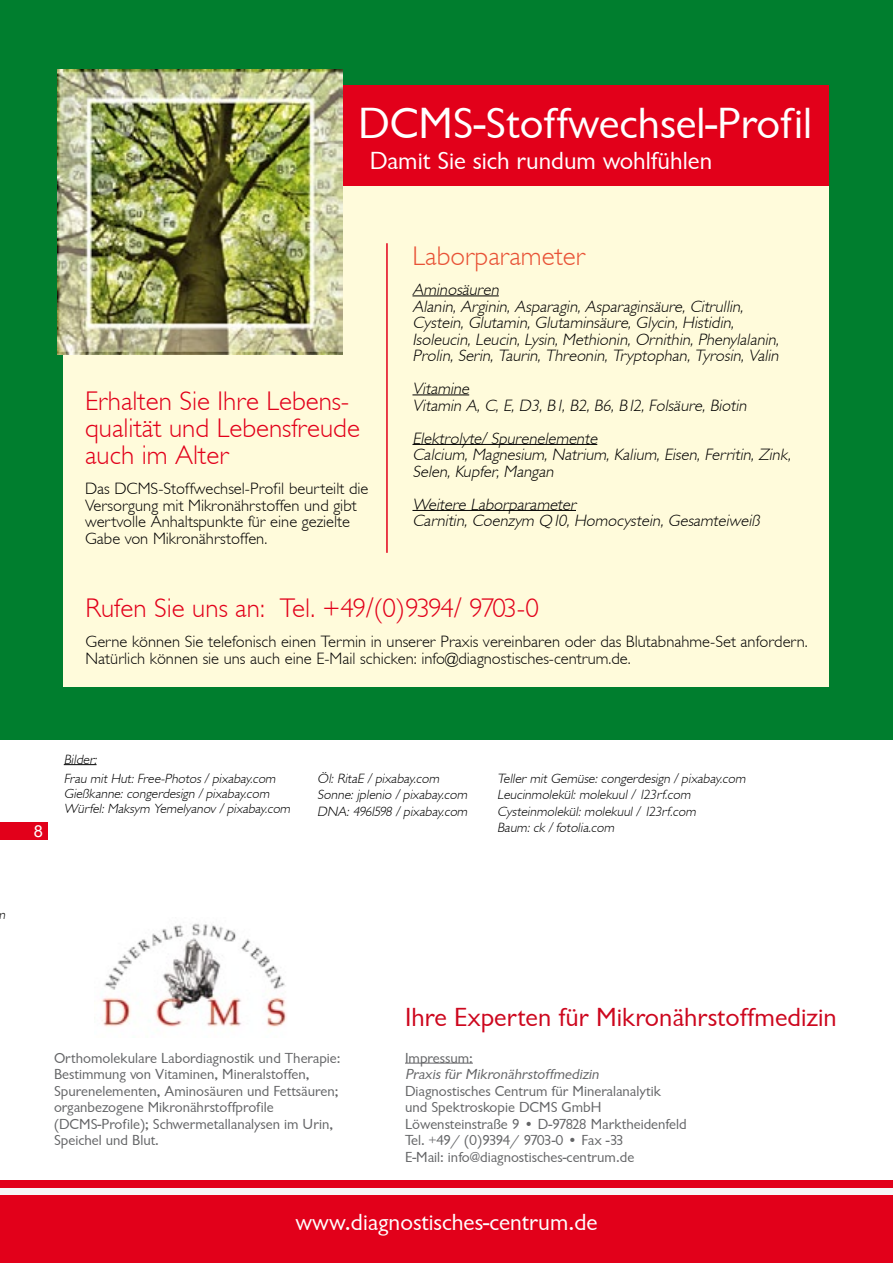
<style>
.page{position:relative;width:893px;height:1263px;background:#fff}
.page>*{position:absolute;margin:0;border:0;box-sizing:border-box;transform-origin:0 0}
.t1{font:45px "Garrison Sans";color:#fff}
.t2{font:27px/27px "Garrison Light Sans";color:#e2001a}
.t3{font:27px "Garrison Sans";color:#cd071e}
.t4{font:27px "Garrison Light Sans";color:#e85236}
.t5{font:25.5px "Garrison Sans";color:#fff}
.t6{font:24px "Garrison Sans";color:#fff}
.t7{font:italic 16.5px/16.5px "Garrison Light Sans";color:#000}
.t8{font:16.5px/16.5px "Garrison Light Sans";color:#000}
.t9{font:16.5px "Arial";color:#fff}
.t10{font:15px/16.5px "Garrison Sans";color:#646567}
.t11{font:italic 15px "Garrison Sans";color:#646567}
.t12{font:italic 13.5px/16.5px "Garrison Light Sans";color:#000}
.t13{font:italic 13.35px/15px "Garrison Light Sans";color:#000}
</style>
<div class="page">
<div style="left:0;top:822px;width:47px;height:17px;background:#e2001a"></div>
<div style="left:0;top:1180px;width:893px;height:83px;background:#e2001a"></div>
<div style="left:0;top:1187px;width:893px;height:7px;background:#f6f6f6"></div>
<img style="left:102px;top:923px;width:185px;height:104px">
<hr style="left:405px;top:1063px;width:68px;height:1px;background:#646567">
<div style="left:0;top:0;width:893px;height:740px;background:#007e2e"></div>
<div style="left:64px;top:186px;width:765px;height:500px;background:#fffbdb"></div>
<div style="left:64px;top:85px;width:765px;height:101px;background:#e2001a"></div>
<img style="left:58px;top:69px;width:284px;height:285px">
<hr style="left:412px;top:296px;width:87px;height:1px;background:#000">
<hr style="left:412px;top:395px;width:57px;height:1px;background:#000">
<hr style="left:412px;top:444px;width:185px;height:1px;background:#000">
<hr style="left:412px;top:510px;width:164px;height:1px;background:#000">
<hr style="left:386px;top:243px;width:2px;height:310px;background:#e2001a">
<hr style="left:64px;top:764px;width:33px;height:1px;background:#000">
<h1 class="t1" style="left:358px;top:99px;width:456px">DCMS-Stoffwechsel-Profil</h1>
<h3 class="t5" style="left:370px;top:147px;width:344px">Damit Sie sich rundum wohlfühlen</h3>
<h2 class="t2" style="left:85px;top:388px;width:276px">Erhalten Sie Ihre Lebens&shy;qualität und Lebensfreude auch im Alter</h2>
<p class="t8" style="left:85px;top:481px;width:285px">Das DCMS-Stoffwechsel-Profil beurteilt die Versorgung mit Mikronährstoffen und gibt wertvolle Anhaltspunkte für eine gezielte Gabe von Mikronährstoffen.</p>
<h2 class="t4" style="left:412px;top:241px;width:174px">Laborparameter</h2>
<p class="t7" style="left:412px;top:282px;width:371px">Aminosäuren<br>Alanin, Arginin, Asparagin, Asparaginsäure, Citrullin, Cystein, Glutamin, Glutaminsäure, Glycin, Histidin, Isoleucin, Leucin, Lysin, Methionin, Ornithin, Phenylalanin, Prolin, Serin, Taurin, Threonin, Tryptophan, Tyrosin, Valin</p>
<p class="t7" style="left:412px;top:381px;width:339px">Vitamine<br>Vitamin A, C, E, D3, B1, B2, B6, B12, Folsäure, Biotin</p>
<p class="t7" style="left:412px;top:430px;width:383px">Elektrolyte/ Spurenelemente<br>Calcium, Magnesium, Natrium, Kalium, Eisen, Ferritin, Zink,<br>Selen, Kupfer, Mangan</p>
<p class="t7" style="left:412px;top:496px;width:352px">Weitere Laborparameter<br>Carnitin, Coenzym Q10, Homocystein, Gesamteiweiß</p>
<h2 class="t2" style="left:86px;top:595px;width:455px">Rufen Sie uns an: Tel. +49/(0)9394/ 9703-0</h2>
<p class="t8" style="left:86px;top:633px;width:724px">Gerne können Sie telefonisch einen Termin in unserer Praxis vereinbaren oder das Blutabnahme-Set anfordern.<br>Natürlich können sie uns auch eine E-Mail schicken: info@diagnostisches-centrum.de.</p>
<p class="t9" style="left:34px;top:820px;width:11px">8</p>
<p class="t12" style="left:64px;top:751px;width:37px">Bilder:</p>
<p class="t13" style="left:64px;top:771px;width:231px">Frau mit Hut: Free-Photos / pixabay.com<br>Gießkanne: congerdesign / pixabay.com<br>Würfel: Maksym Yemelyanov / pixabay.com</p>
<p class="t12" style="left:317px;top:770px;width:154px">Öl: RitaE / pixabay.com<br>Sonne: jplenio / pixabay.com<br>DNA: 4961598 / pixabay.com</p>
<p class="t12" style="left:497px;top:770px;width:253px">Teller mit Gemüse: congerdesign / pixabay.com Leucinmolekül: molekuul / 123rf.com Cysteinmolekül: molekuul / 123rf.com<br>Baum: ck / fotolia.com</p>
<p class="t10" style="left:54px;top:1050px;width:288px">Orthomolekulare Labordiagnostik und Therapie:<br>Bestimmung von Vitaminen, Mineralstoffen, Spurenelementen, Aminosäuren und Fettsäuren; organbezogene Mikronährstoffprofile (DCMS-Profile); Schwermetallanalysen im Urin, Speichel und Blut.</p>
<h2 class="t3" style="left:405px;top:1002px;width:433px">Ihre Experten für Mikronährstoffmedizin</h2>
<p class="t10" style="left:405px;top:1050px;width:69px">Impressum:</p>
<p class="t11" style="left:405px;top:1066px;width:198px">Praxis für Mikronährstoffmedizin</p>
<p class="t10" style="left:405px;top:1083px;width:283px">Diagnostisches Centrum für Mineralanalytik und Spektroskopie DCMS GmbH Löwensteinstraße 9 • D-97828 Marktheidenfeld Tel. +49/ (0)9394/ 9703-0 • Fax -33<br>E-Mail: info@diagnostisches-centrum.de</p>
<h3 class="t6" style="left:295px;top:1209px;width:304px">www.diagnostisches-centrum.de</h3>
</div>
